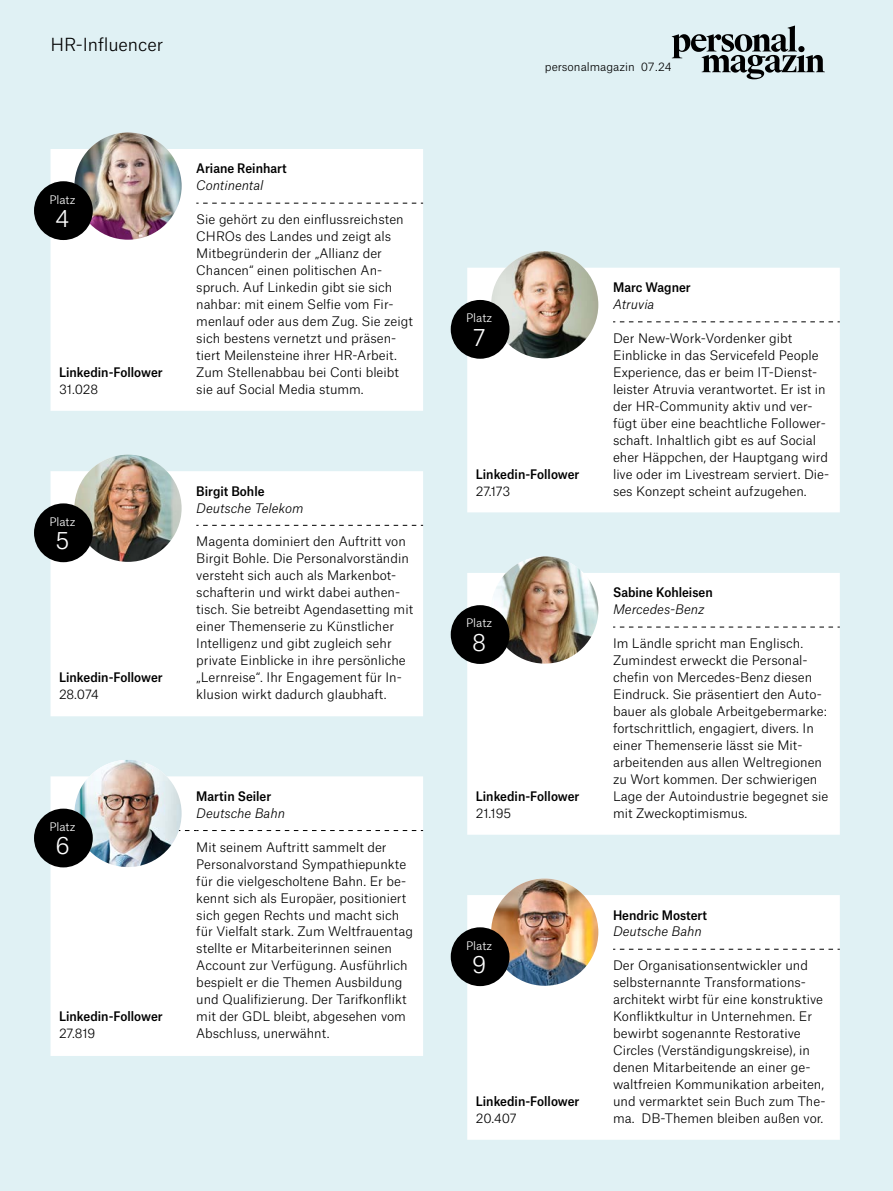
<style>
.page{position:relative;width:893px;height:1191px;background:#e0f1f4}
.page>*{position:absolute;margin:0;border:0;box-sizing:border-box;transform-origin:0 0}
.t1{font:300 22.8px "Atlas Grotesk";color:#fff}
.t2{font:300 17.25px "Atlas Grotesk";letter-spacing:-.005em;color:#000}
.t3{font:300 12.6px/17px "Atlas Grotesk";color:#000}
.t4{font:500 12.6px "Atlas Grotesk";color:#000;scale:.93 1}
.t5{font:italic 300 12.6px "Atlas Grotesk";color:#000}
.t6{font:300 11.25px "Atlas Grotesk";letter-spacing:-.005em;color:#fff}
.t7{font:300 11.25px "Atlas Grotesk";color:#000}
</style>
<div class="page">
<div style="left:51px;top:149px;width:372px;height:262px;background:#fff"></div>
<svg style="left:196px;top:203px;width:227px;height:1px"></svg>
<img style="left:74px;top:132px;width:108px;height:108px;border-radius:54px">
<div style="left:34px;top:181px;width:59px;height:59px;background:#000;border-radius:50%"></div>
<div style="left:467px;top:268px;width:373px;height:244px;background:#fff"></div>
<svg style="left:613px;top:321px;width:227px;height:1px"></svg>
<img style="left:491px;top:251px;width:107px;height:107px;border-radius:54px">
<div style="left:451px;top:300px;width:58px;height:59px;background:#000;border-radius:50%"></div>
<div style="left:51px;top:471px;width:372px;height:245px;background:#fff"></div>
<svg style="left:196px;top:525px;width:227px;height:1px"></svg>
<img style="left:74px;top:454px;width:108px;height:108px;border-radius:54px">
<div style="left:34px;top:503px;width:59px;height:59px;background:#000;border-radius:50%"></div>
<div style="left:467px;top:573px;width:373px;height:261px;background:#fff"></div>
<svg style="left:613px;top:627px;width:227px;height:1px"></svg>
<img style="left:491px;top:556px;width:107px;height:107px;border-radius:54px">
<div style="left:451px;top:605px;width:58px;height:59px;background:#000;border-radius:50%"></div>
<div style="left:51px;top:776px;width:372px;height:280px;background:#fff"></div>
<svg style="left:179px;top:830px;width:244px;height:1px"></svg>
<img style="left:74px;top:760px;width:108px;height:107px;border-radius:54px">
<div style="left:34px;top:808px;width:59px;height:59px;background:#000;border-radius:50%"></div>
<div style="left:467px;top:895px;width:373px;height:244px;background:#fff"></div>
<svg style="left:613px;top:949px;width:227px;height:1px"></svg>
<img style="left:491px;top:878px;width:107px;height:107px;border-radius:54px">
<div style="left:451px;top:927px;width:58px;height:59px;background:#000;border-radius:50%"></div>
<svg style="left:672px;top:26px;width:153px;height:53px"></svg>
<h2 class="t2" style="left:51px;top:31px;width:114px">HR-Influencer</h2>
<p class="t6" style="left:49px;top:190px;width:28px">Platz</p>
<h1 class="t1" style="left:56px;top:200px;width:15px">4</h1>
<p class="t4" style="left:59px;top:362px;width:113px">Linkedin-Follower</p>
<p class="t3" style="left:59px;top:379px;width:41px">31.028</p>
<p class="t4" style="left:196px;top:158px;width:99px">Ariane Reinhart</p>
<p class="t5" style="left:196px;top:176px;width:69px">Continental</p>
<p class="t3" style="left:196px;top:210px;width:218px">Sie gehört zu den einflussreichsten CHROs des Landes und zeigt als Mitbegründerin der „Allianz der Chancen“ einen politischen An&shy;spruch. Auf Linkedin gibt sie sich nahbar: mit einem Selfie vom Fir&shy;menlauf oder aus dem Zug. Sie zeigt sich bestens vernetzt und präsen&shy;tiert Meilensteine ihrer HR-Arbeit.<br>Zum Stellenabbau bei Conti bleibt sie auf Social Media stumm.</p>
<p class="t6" style="left:49px;top:512px;width:28px">Platz</p>
<h1 class="t1" style="left:55px;top:522px;width:16px">5</h1>
<p class="t4" style="left:59px;top:667px;width:113px">Linkedin-Follower</p>
<p class="t3" style="left:59px;top:684px;width:41px">28.074</p>
<p class="t4" style="left:196px;top:480px;width:75px">Birgit Bohle</p>
<p class="t5" style="left:196px;top:498px;width:109px">Deutsche Telekom</p>
<p class="t3" style="left:196px;top:532px;width:218px">Magenta dominiert den Auftritt von Birgit Bohle. Die Personalvorständin versteht sich auch als Markenbot&shy;schafterin und wirkt dabei authen&shy;tisch. Sie betreibt Agendasetting mit einer Themenserie zu Künstlicher Intelligenz und gibt zugleich sehr private Einblicke in ihre persönliche „Lernreise“. Ihr Engagement für In&shy;klusion wirkt dadurch glaubhaft.</p>
<p class="t6" style="left:49px;top:818px;width:28px">Platz</p>
<h1 class="t1" style="left:55px;top:827px;width:16px">6</h1>
<p class="t4" style="left:59px;top:1006px;width:113px">Linkedin-Follower</p>
<p class="t3" style="left:59px;top:1023px;width:38px">27.819</p>
<p class="t4" style="left:196px;top:785px;width:82px">Martin Seiler</p>
<p class="t5" style="left:196px;top:803px;width:90px">Deutsche Bahn</p>
<p class="t3" style="left:196px;top:837px;width:218px">Mit seinem Auftritt sammelt der Personalvorstand Sympathiepunkte für die vielgescholtene Bahn. Er be&shy;kennt sich als Europäer, positioniert sich gegen Rechts und macht sich für Vielfalt stark. Zum Weltfrauentag stellte er Mitarbeiterinnen seinen Account zur Verfügung. Ausführlich bespielt er die Themen Ausbildung und Qualifizierung. Der Tarifkonflikt mit der GDL bleibt, abgesehen vom Abschluss, unerwähnt.</p>
<p class="t7" style="left:545px;top:58px;width:128px">personalmagazin 07.24</p>
<p class="t6" style="left:466px;top:309px;width:28px">Platz</p>
<h1 class="t1" style="left:473px;top:319px;width:14px">7</h1>
<p class="t4" style="left:476px;top:463px;width:113px">Linkedin-Follower</p>
<p class="t3" style="left:476px;top:481px;width:36px">27.173</p>
<p class="t4" style="left:613px;top:277px;width:85px">Marc Wagner</p>
<p class="t5" style="left:613px;top:294px;width:43px">Atruvia</p>
<p class="t3" style="left:613px;top:328px;width:218px">Der New-Work-Vordenker gibt Einblicke in das Servicefeld People Experience, das er beim IT-Dienst&shy;leister Atruvia verantwortet. Er ist in der HR-Community aktiv und ver&shy;fügt über eine beachtliche Follower&shy;schaft. Inhaltlich gibt es auf Social eher Häppchen, der Hauptgang wird live oder im Livestream serviert. Die&shy;ses Konzept scheint aufzugehen.</p>
<p class="t6" style="left:466px;top:614px;width:28px">Platz</p>
<h1 class="t1" style="left:472px;top:624px;width:16px">8</h1>
<p class="t4" style="left:476px;top:785px;width:113px">Linkedin-Follower</p>
<p class="t3" style="left:476px;top:803px;width:37px">21.195</p>
<p class="t4" style="left:613px;top:582px;width:109px">Sabine Kohleisen</p>
<p class="t5" style="left:613px;top:599px;width:93px">Mercedes-Benz</p>
<p class="t3" style="left:613px;top:633px;width:217px">Im Ländle spricht man Englisch.<br>Zumindest erweckt die Personal&shy;chefin von Mercedes-Benz diesen Eindruck. Sie präsentiert den Auto&shy;bauer als globale Arbeitgebermarke: fortschrittlich, engagiert, divers. In einer Themenserie lässt sie Mit&shy;arbeitenden aus allen Weltregionen zu Wort kommen. Der schwierigen Lage der Autoindustrie begegnet sie mit Zweckoptimismus.</p>
<p class="t6" style="left:466px;top:936px;width:28px">Platz</p>
<h1 class="t1" style="left:472px;top:946px;width:16px">9</h1>
<p class="t4" style="left:476px;top:1091px;width:113px">Linkedin-Follower</p>
<p class="t3" style="left:476px;top:1108px;width:43px">20.407</p>
<p class="t4" style="left:613px;top:904px;width:103px">Hendric Mostert</p>
<p class="t5" style="left:613px;top:921px;width:90px">Deutsche Bahn</p>
<p class="t3" style="left:613px;top:956px;width:214px">Der Organisationsentwickler und selbsternannte Transformations&shy;architekt wirbt für eine konstruktive Konfliktkultur in Unternehmen. Er bewirbt sogenannte Restorative Circles (Verständigungskreise), in denen Mitarbeitende an einer ge&shy;waltfreien Kommunikation arbeiten, und vermarktet sein Buch zum The&shy;ma. DB-Themen bleiben außen vor.</p>
</div>
